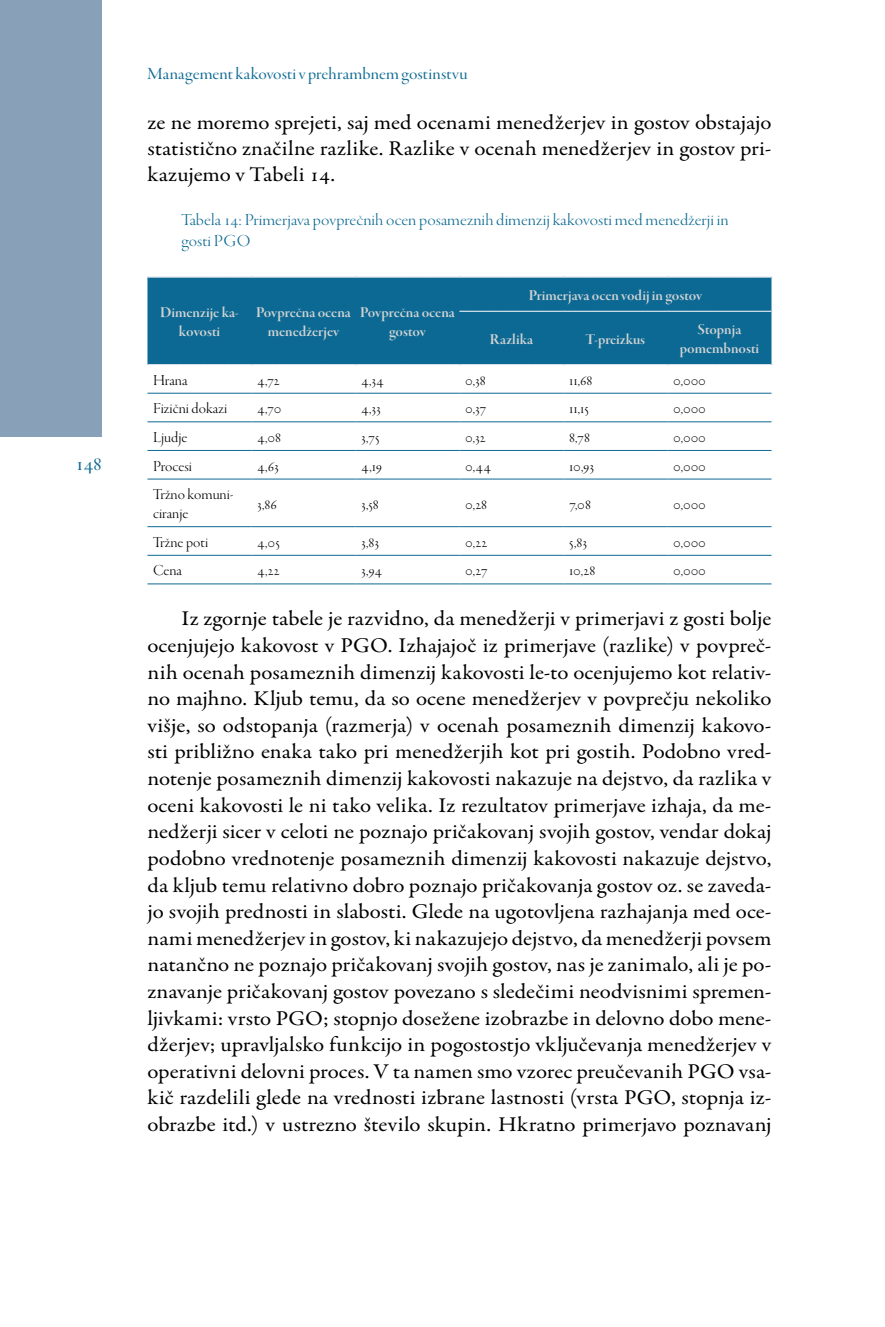
<style>
.page{position:relative;width:885px;height:1327px;background:#fff}
.page>*{position:absolute;margin:0;border:0;box-sizing:border-box;transform-origin:0 0}
.t1{font:21.6px "Garamond Premr Pro Disp";color:#0c6993;scale:1.06 1}
.t2{font:21.2px/26.6px "Garamond Premr Pro";color:#000;text-align:justify;scale:1.08 1}
.t3{font:17.6px "Garamond Premr Pro Disp";letter-spacing:.005em;color:#0c6993;scale:1.06 1}
.t4{font:17.2px/21px "Garamond Premr Pro Lt Disp";color:#0c6993;scale:1.08 1}
.t5{font:15.6px/19px "Garamond Premr Pro Lt Disp";color:#000;scale:1.04 1}
.t6{font:15.6px/19px "Garamond Premr Pro Smbd Disp";color:#d1d3d4;text-align:center;scale:1.04 1}
</style>
<div class="page">
<div style="left:0;top:0;width:102px;height:437px;background:#88a0b8"></div>
<div style="left:147px;top:277px;width:624px;height:87px;background:#0c6993"></div>
<svg style="left:459px;top:311px;width:313px;height:1px"></svg>
<hr style="left:147px;top:393px;width:104px;height:1px;background:#0c6993">
<hr style="left:251px;top:393px;width:104px;height:1px;background:#0c6993">
<hr style="left:355px;top:393px;width:104px;height:1px;background:#0c6993">
<hr style="left:459px;top:393px;width:104px;height:1px;background:#0c6993">
<hr style="left:563px;top:393px;width:104px;height:1px;background:#0c6993">
<hr style="left:667px;top:393px;width:104px;height:1px;background:#0c6993">
<hr style="left:147px;top:421px;width:104px;height:1px;background:#0c6993">
<hr style="left:251px;top:421px;width:104px;height:1px;background:#0c6993">
<hr style="left:355px;top:421px;width:104px;height:1px;background:#0c6993">
<hr style="left:459px;top:421px;width:104px;height:1px;background:#0c6993">
<hr style="left:563px;top:421px;width:104px;height:1px;background:#0c6993">
<hr style="left:667px;top:421px;width:104px;height:1px;background:#0c6993">
<hr style="left:147px;top:450px;width:104px;height:1px;background:#0c6993">
<hr style="left:251px;top:450px;width:104px;height:1px;background:#0c6993">
<hr style="left:355px;top:450px;width:104px;height:1px;background:#0c6993">
<hr style="left:459px;top:450px;width:104px;height:1px;background:#0c6993">
<hr style="left:563px;top:450px;width:104px;height:1px;background:#0c6993">
<hr style="left:667px;top:450px;width:104px;height:1px;background:#0c6993">
<hr style="left:147px;top:479px;width:104px;height:1px;background:#0c6993">
<hr style="left:251px;top:479px;width:104px;height:1px;background:#0c6993">
<hr style="left:355px;top:479px;width:104px;height:1px;background:#0c6993">
<hr style="left:459px;top:479px;width:104px;height:1px;background:#0c6993">
<hr style="left:563px;top:479px;width:104px;height:1px;background:#0c6993">
<hr style="left:667px;top:479px;width:104px;height:1px;background:#0c6993">
<hr style="left:147px;top:526px;width:104px;height:1px;background:#0c6993">
<hr style="left:251px;top:526px;width:104px;height:1px;background:#0c6993">
<hr style="left:355px;top:526px;width:104px;height:1px;background:#0c6993">
<hr style="left:459px;top:526px;width:104px;height:1px;background:#0c6993">
<hr style="left:563px;top:526px;width:104px;height:1px;background:#0c6993">
<hr style="left:667px;top:526px;width:104px;height:1px;background:#0c6993">
<hr style="left:147px;top:555px;width:104px;height:1px;background:#0c6993">
<hr style="left:251px;top:555px;width:104px;height:1px;background:#0c6993">
<hr style="left:355px;top:555px;width:104px;height:1px;background:#0c6993">
<hr style="left:459px;top:555px;width:104px;height:1px;background:#0c6993">
<hr style="left:563px;top:555px;width:104px;height:1px;background:#0c6993">
<hr style="left:667px;top:555px;width:104px;height:1px;background:#0c6993">
<hr style="left:147px;top:583px;width:104px;height:1px;background:#0c6993">
<hr style="left:251px;top:583px;width:104px;height:1px;background:#0c6993">
<hr style="left:355px;top:583px;width:104px;height:1px;background:#0c6993">
<hr style="left:459px;top:583px;width:104px;height:1px;background:#0c6993">
<hr style="left:563px;top:583px;width:104px;height:1px;background:#0c6993">
<hr style="left:667px;top:583px;width:104px;height:1px;background:#0c6993">
<svg style="left:148px;top:277px;width:624px;height:1px"></svg>
<svg style="left:148px;top:364px;width:624px;height:1px"></svg>
<p class="t1" style="left:75px;top:451px;width:27px">148</p>
<p class="t3" style="left:147px;top:64px;width:303px">Management kakovosti v prehrambnem gostinstvu</p>
<p class="t2" style="left:147px;top:110px;width:579px;line-height:26px">ze ne moremo sprejeti, saj med ocenami menedžerjev in gostov obstajajo statistično značilne razlike. Razlike v ocenah menedžerjev in gostov pri&shy;kazujemo v Tabeli 14.</p>
<p class="t4" style="left:181px;top:210px;width:508px">Tabela 14: Primerjava povprečnih ocen posameznih dimenzij kakovosti med menedžerji in gosti PGO</p>
<p class="t6" style="left:160px;top:303px;width:77px">Dimenzije ka&shy;kovosti</p>
<p class="t6" style="left:256px;top:303px;width:93px">Povprečna ocena menedžerjev</p>
<p class="t6" style="left:360px;top:303px;width:93px">Povprečna ocena gostov</p>
<p class="t6" style="left:528px;top:286px;width:168px">Primerjava ocen vodij in gostov</p>
<p class="t6" style="left:490px;top:330px;width:43px">Razlika</p>
<p class="t6" style="left:585px;top:330px;width:59px">T-preizkus</p>
<p class="t6" style="left:679px;top:321px;width:78px">Stopnja pomembnosti</p>
<p class="t5" style="left:153px;top:371px;width:35px">Hrana</p>
<p class="t5" style="left:257px;top:371px;width:23px">4,72</p>
<p class="t5" style="left:361px;top:371px;width:23px">4,34</p>
<p class="t5" style="left:465px;top:371px;width:21px">0,38</p>
<p class="t5" style="left:569px;top:371px;width:24px">11,68</p>
<p class="t5" style="left:673px;top:371px;width:33px">0,000</p>
<p class="t5" style="left:153px;top:399px;width:73px">Fizični dokazi</p>
<p class="t5" style="left:257px;top:399px;width:25px">4,70</p>
<p class="t5" style="left:361px;top:399px;width:21px">4,33</p>
<p class="t5" style="left:465px;top:399px;width:22px">0,37</p>
<p class="t5" style="left:569px;top:399px;width:20px">11,15</p>
<p class="t5" style="left:673px;top:399px;width:33px">0,000</p>
<p class="t5" style="left:153px;top:428px;width:34px">Ljudje</p>
<p class="t5" style="left:257px;top:428px;width:24px">4,08</p>
<p class="t5" style="left:361px;top:428px;width:19px">3,75</p>
<p class="t5" style="left:465px;top:428px;width:21px">0,32</p>
<p class="t5" style="left:569px;top:428px;width:21px">8,78</p>
<p class="t5" style="left:673px;top:428px;width:33px">0,000</p>
<p class="t5" style="left:153px;top:457px;width:39px">Procesi</p>
<p class="t5" style="left:257px;top:457px;width:22px">4,63</p>
<p class="t5" style="left:361px;top:457px;width:22px">4,19</p>
<p class="t5" style="left:465px;top:457px;width:26px">0,44</p>
<p class="t5" style="left:569px;top:457px;width:26px">10,93</p>
<p class="t5" style="left:673px;top:457px;width:33px">0,000</p>
<p class="t5" style="left:153px;top:485px;width:79px">Tržno komuni&shy;ciranje</p>
<p class="t5" style="left:257px;top:495px;width:20px">3,86</p>
<p class="t5" style="left:361px;top:495px;width:18px">3,58</p>
<p class="t5" style="left:465px;top:495px;width:23px">0,28</p>
<p class="t5" style="left:569px;top:495px;width:22px">7,08</p>
<p class="t5" style="left:673px;top:495px;width:33px">0,000</p>
<p class="t5" style="left:153px;top:533px;width:54px">Tržne poti</p>
<p class="t5" style="left:257px;top:533px;width:23px">4,05</p>
<p class="t5" style="left:361px;top:533px;width:19px">3,83</p>
<p class="t5" style="left:465px;top:533px;width:23px">0,22</p>
<p class="t5" style="left:569px;top:533px;width:19px">5,83</p>
<p class="t5" style="left:673px;top:533px;width:33px">0,000</p>
<p class="t5" style="left:153px;top:562px;width:29px">Cena</p>
<p class="t5" style="left:257px;top:562px;width:23px">4,22</p>
<p class="t5" style="left:361px;top:562px;width:22px">3,94</p>
<p class="t5" style="left:465px;top:562px;width:23px">0,27</p>
<p class="t5" style="left:569px;top:562px;width:27px">10,28</p>
<p class="t5" style="left:673px;top:562px;width:33px">0,000</p>
<p class="t2" style="left:147px;top:606px;width:579px;text-indent:34px">Iz zgornje tabele je razvidno, da menedžerji v primerjavi z gosti bolje ocenjujejo kakovost v PGO. Izhajajoč iz primerjave (razlike) v povpreč&shy;nih ocenah posameznih dimenzij kakovosti le-to ocenjujemo kot relativ&shy;no majhno. Kljub temu, da so ocene menedžerjev v povprečju nekoliko višje, so odstopanja (razmerja) v ocenah posameznih dimenzij kakovo&shy;sti približno enaka tako pri menedžerjih kot pri gostih. Podobno vred&shy;notenje posameznih dimenzij kakovosti nakazuje na dejstvo, da razlika v oceni kakovosti le ni tako velika. Iz rezultatov primerjave izhaja, da me&shy;nedžerji sicer v celoti ne poznajo pričakovanj svojih gostov, vendar dokaj podobno vrednotenje posameznih dimenzij kakovosti nakazuje dejstvo, da kljub temu relativno dobro poznajo pričakovanja gostov oz. se zaveda&shy;jo svojih prednosti in slabosti. Glede na ugotovljena razhajanja med oce&shy;nami menedžerjev in gostov, ki nakazujejo dejstvo, da menedžerji povsem natančno ne poznajo pričakovanj svojih gostov, nas je zanimalo, ali je po&shy;znavanje pričakovanj gostov povezano s sledečimi neodvisnimi spremen&shy;ljivkami: vrsto PGO; stopnjo dosežene izobrazbe in delovno dobo mene&shy;džerjev; upravljalsko funkcijo in pogostostjo vključevanja menedžerjev v operativni delovni proces. V ta namen smo vzorec preučevanih PGO vsa&shy;kič razdelili glede na vrednosti izbrane lastnosti (vrsta PGO, stopnja iz&shy;obrazbe itd.) v ustrezno število skupin. Hkratno primerjavo poznavanj</p>
</div>
